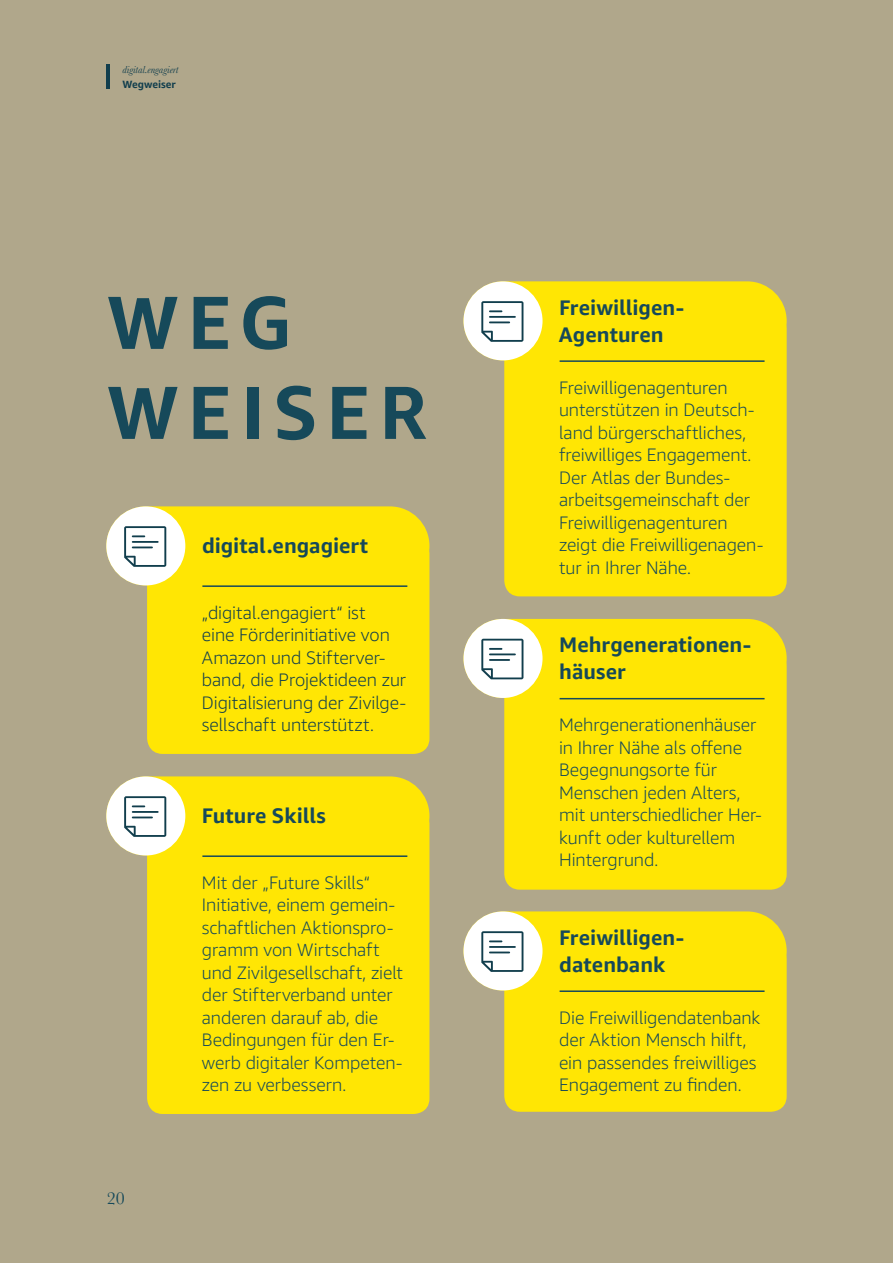
<style>
.page{position:relative;width:893px;height:1263px;background:#b0a78b}
.page>*{position:absolute;margin:0;border:0;box-sizing:border-box;transform-origin:0 0}
.t1{font:700 75px "Amazon Ember";letter-spacing:.12em;color:#16495a}
.t2{font:700 21px/27px "Amazon Ember";color:#16495a}
.Fließtext{font:300 18px/22.5px "Amazon Ember";color:#16495a}
.Fließtext-2{font:300 18px/22.5px "Amazon Ember";letter-spacing:-.005em;color:#113e4d}
.t3{font:18px "Baskerville";color:#16495a}
.t4{font:italic 10.5px "Baskerville";color:#113e4d}
.t5{font:700 10.5px "Amazon Ember";color:#113e4d}
</style>
<div class="page">
<hr style="left:106px;top:65px;width:4px;height:24px;background:#113e4d">
<div style="left:147px;top:538px;width:282px;height:216px;background:#ffe604;border-radius:16px"></div>
<svg style="left:106px;top:506px;width:323px;height:79px"></svg>
<hr style="left:202px;top:585px;width:205px;height:2px;background:#16495a">
<div style="left:147px;top:808px;width:282px;height:306px;background:#ffe604;border-radius:16px"></div>
<svg style="left:106px;top:776px;width:323px;height:79px"></svg>
<hr style="left:202px;top:855px;width:205px;height:2px;background:#16495a">
<div style="left:504px;top:313px;width:283px;height:283px;background:#ffe604;border-radius:16px"></div>
<svg style="left:463px;top:281px;width:324px;height:79px"></svg>
<hr style="left:560px;top:360px;width:205px;height:2px;background:#16495a">
<div style="left:504px;top:650px;width:283px;height:240px;background:#ffe604;border-radius:16px"></div>
<svg style="left:463px;top:619px;width:324px;height:79px"></svg>
<hr style="left:560px;top:698px;width:205px;height:1px;background:#16495a">
<div style="left:504px;top:943px;width:283px;height:169px;background:#ffe604;border-radius:16px"></div>
<svg style="left:463px;top:911px;width:324px;height:79px"></svg>
<hr style="left:560px;top:990px;width:205px;height:2px;background:#16495a">
<p class="t4" style="left:122px;top:63px;width:57px">digital.engagiert</p>
<p class="t5" style="left:122px;top:78px;width:55px">Wegweiser</p>
<p class="t1" style="left:107px;top:275px;width:187px">WEG</p>
<p class="t1" style="left:107px;top:365px;width:321px">WEISER</p>
<p class="t2" style="left:202px;top:533px;width:168px">digital.engagiert</p>
<p class="Fließtext-2" style="left:202px;top:601px;width:206px">„digital.engagiert“ ist<br>eine Förderinitiative von<br>Amazon und Stifterver&shy;band, die Projektideen zur<br>Digitalisierung der Zivilge&shy;sellschaft unterstützt.</p>
<p class="t2" style="left:202px;top:803px;width:125px">Future Skills</p>
<p class="t3" style="left:107px;top:1187px;width:19px">20</p>
<p class="Fließtext" style="left:202px;top:871px;width:203px">Mit der „Future Skills“<br>Initiative, einem gemein&shy;schaftlichen Aktionspro&shy;gramm von Wirtschaft und Zivilgesellschaft, zielt der Stifterverband unter anderen darauf ab, die<br>Bedingungen für den Er&shy;werb digitaler Kompeten&shy;zen zu verbessern.</p>
<p class="t2" style="left:559px;top:294px;width:127px">Freiwilligen-<br>Agenturen</p>
<p class="Fließtext" style="left:559px;top:376px;width:206px">Freiwilligenagenturen unterstützen in Deutsch&shy;land bürgerschaftliches, freiwilliges Engagement.<br>Der Atlas der Bundes&shy;arbeitsgemeinschaft der<br>Freiwilligenagenturen zeigt die Freiwilligenagen&shy;tur in Ihrer Nähe.</p>
<p class="t2" style="left:559px;top:632px;width:194px">Mehrgenerationen&shy;häuser</p>
<p class="Fließtext" style="left:559px;top:714px;width:205px">Mehrgenerationenhäuser in Ihrer Nähe als offene<br>Begegnungsorte für<br>Menschen jeden Alters, mit unterschiedlicher Her&shy;kunft oder kulturellem<br>Hintergrund.</p>
<p class="t2" style="left:559px;top:924px;width:127px">Freiwilligen&shy;datenbank</p>
<p class="Fließtext" style="left:559px;top:1006px;width:203px">Die Freiwilligendatenbank der Aktion Mensch hilft, ein passendes freiwilliges<br>Engagement zu finden.</p>
</div>
